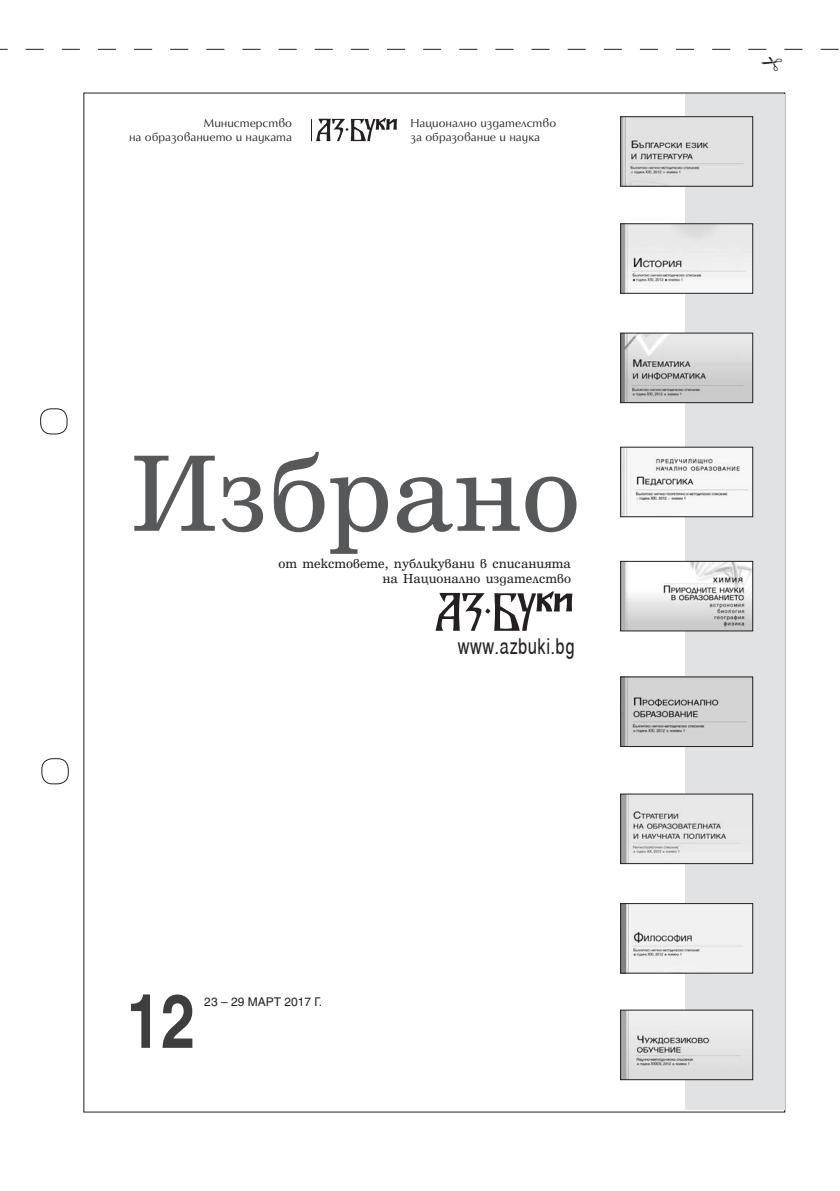
<style>
.page{position:relative;width:840px;height:1191px;background:#fff}
.page>*{position:absolute;margin:0;border:0;box-sizing:border-box;transform-origin:0 0}
.t1{font:112.5px "Sentry CYR";color:#57585a}
.t2{font:700 75px "SP Herald Narrow";color:#3e3e3f}
.t3{font:24px "Helen Bg";letter-spacing:.03em;color:#231f20;scale:.75 1}
.основен_текст{font:13.5px "Sentry CYR";color:#231f20}
.t4{font:12px/13.5px "SP Optimum";color:#231f20;text-align:right}
</style>
<div class="page">
<div style="left:685px;top:94px;width:99px;height:1016px;background:#e1e2e4"></div>
<div style="left:40px;top:408px;width:27px;height:26px;border:1px solid #231f20;border-radius:10px"></div>
<div style="left:42px;top:758px;width:26px;height:26px;border:1px solid #231f20;border-radius:10px"></div>
<svg style="left:0;top:49px;width:838px;height:1px"></svg>
<svg style="left:435px;top:591px;width:137px;height:40px"></svg>
<img style="left:622px;top:118px;width:122px;height:67px">
<div style="left:620px;top:116px;width:133px;height:71px;border:1px solid #231f20"></div>
<img style="left:622px;top:335px;width:129px;height:66px">
<div style="left:620px;top:333px;width:133px;height:70px;border:1px solid #231f20"></div>
<img style="left:622px;top:449px;width:129px;height:66px">
<div style="left:620px;top:447px;width:133px;height:70px;border:1px solid #231f20"></div>
<img style="left:622px;top:563px;width:129px;height:66px">
<div style="left:620px;top:561px;width:133px;height:70px;border:1px solid #231f20"></div>
<img style="left:622px;top:678px;width:129px;height:67px">
<div style="left:620px;top:676px;width:133px;height:71px;border:1px solid #231f20"></div>
<img style="left:622px;top:1011px;width:129px;height:67px">
<div style="left:620px;top:1009px;width:133px;height:71px;border:1px solid #231f20"></div>
<img style="left:622px;top:795px;width:129px;height:67px">
<div style="left:620px;top:793px;width:133px;height:71px;border:1px solid #231f20"></div>
<img style="left:622px;top:905px;width:129px;height:66px">
<div style="left:620px;top:903px;width:133px;height:70px;border:1px solid #231f20"></div>
<img style="left:622px;top:225px;width:129px;height:67px">
<div style="left:620px;top:223px;width:133px;height:71px;border:1px solid #231f20"></div>
<svg style="left:311px;top:118px;width:86px;height:23px"></svg>
<p class="t4" style="left:129px;top:116px;width:164px">Министерство<br>на образованието и науката</p>
<p class="t4" style="left:410px;top:116px;width:147px">Национално издателство</p>
<p class="t4" style="left:410px;top:130px;width:131px">за образование и наука</p>
<p class="t1" style="left:131px;top:428px;width:451px">Избрано</p>
<p class="основен_текст" style="left:278px;top:556px;width:294px">от текстовете, публикувани в списанията</p>
<p class="основен_текст" style="left:382px;top:571px;width:190px">на Национално издателство</p>
<p class="t2" style="left:127px;top:977px;width:70px">12</p>
<p class="t3" style="left:458px;top:633px;width:157px">www.azbuki.bg</p>
</div>
